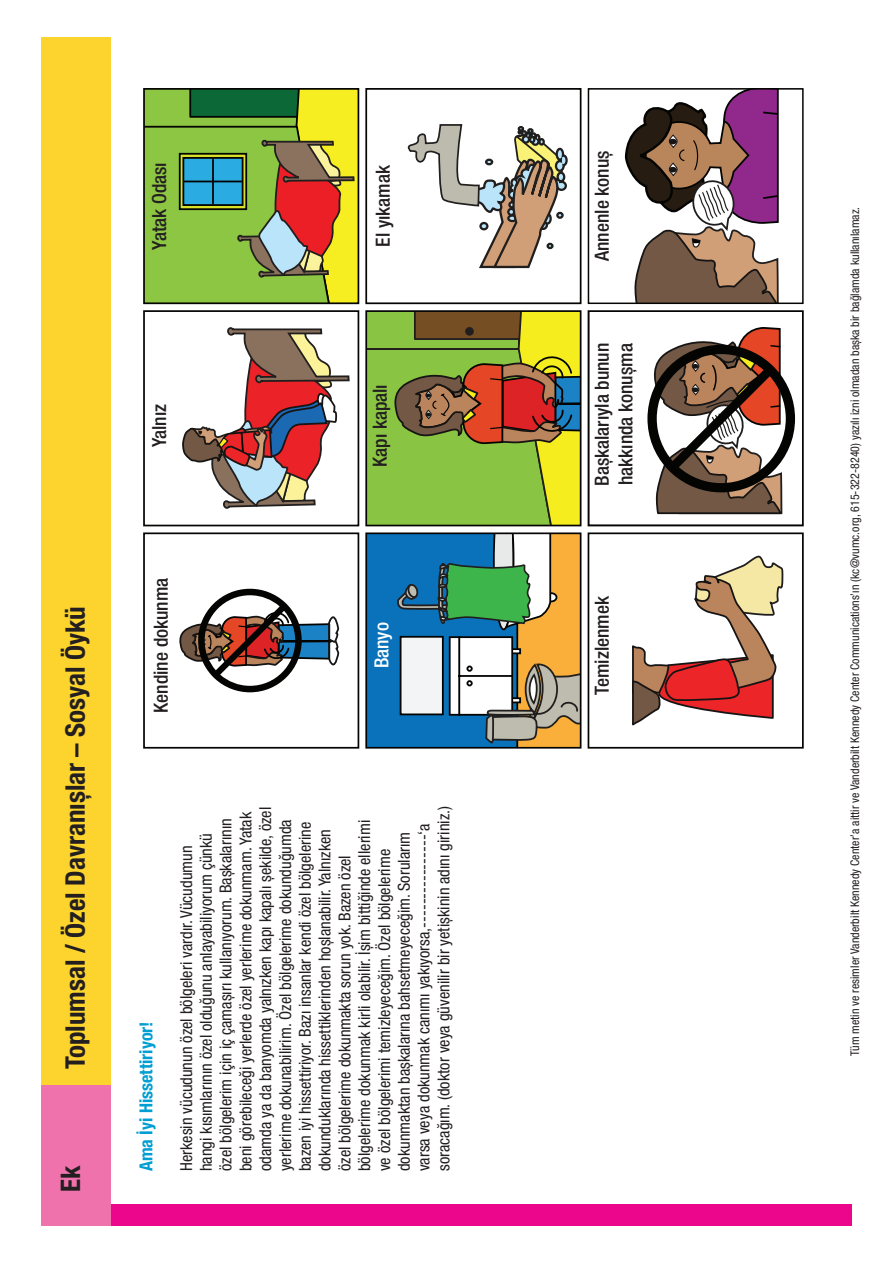
<style>
.page{position:relative;width:893px;height:1263px;background:#fff}
.page>*{position:absolute;margin:0;border:0;box-sizing:border-box;transform-origin:0 0}
.t1{font:700 condensed 27px "Helvetica Neue LT Pro";color:#231f20}
.t2{font:500 condensed 19.5px/23.4px "Helvetica Neue LT Pro";color:#231f20}
.t3{font:500 condensed 19.5px "Helvetica Neue LT Pro";color:#fff}
.t4{font:700 condensed 18px "Helvetica Neue LT Pro";color:#009ed2}
.t5{font:condensed 16.5px/19.8px "Helvetica Neue LT Pro";color:#231f20}
.t6{font:condensed 12px "Helvetica Neue LT Pro";color:#231f20}
</style>
<div class="page">
<div style="left:41px;top:1204px;width:810px;height:21px;background:#ec068c"></div>
<div style="left:41px;top:37px;width:70px;height:1188px;background:#fdd42e"></div>
<div style="left:41px;top:1085px;width:70px;height:140px;background:#f072ac"></div>
<svg style="left:179px;top:588px;width:161px;height:105px"></svg>
<div style="left:143px;top:532px;width:216px;height:217px;border:2px solid #040503"></div>
<div style="left:368px;top:535px;width:27px;height:211px;background:#0972bb"></div>
<svg style="left:395px;top:535px;width:183px;height:211px"></svg>
<div style="left:365px;top:532px;width:216px;height:217px;border:2px solid #040503"></div>
<svg style="left:183px;top:327px;width:167px;height:182px"></svg>
<div style="left:143px;top:310px;width:216px;height:216px;border:2px solid #040503"></div>
<svg style="left:368px;top:313px;width:210px;height:210px;background:#969e39"></svg>
<div style="left:365px;top:310px;width:216px;height:216px;border:2px solid #040503"></div>
<svg style="left:146px;top:91px;width:210px;height:210px;background:#90a847"></svg>
<div style="left:143px;top:88px;width:216px;height:216px;border:2px solid #040503"></div>
<svg style="left:407px;top:124px;width:161px;height:145px"></svg>
<div style="left:365px;top:88px;width:216px;height:216px;border:2px solid #040503"></div>
<svg style="left:632px;top:555px;width:152px;height:171px"></svg>
<div style="left:588px;top:532px;width:216px;height:217px;border:2px solid #040503"></div>
<svg style="left:647px;top:327px;width:148px;height:188px"></svg>
<div style="left:588px;top:310px;width:216px;height:216px;border:2px solid #040503"></div>
<svg style="left:624px;top:91px;width:155px;height:210px"></svg>
<div style="left:588px;top:88px;width:216px;height:216px;border:2px solid #040503"></div>
<p class="t2" style="left:147px;top:250px;width:89px;rotate:-90deg">Yatak Odası</p>
<p class="t2" style="left:371px;top:247px;width:83px;rotate:-90deg">El yıkamak</p>
<p class="t2" style="left:147px;top:447px;width:45px;rotate:-90deg">Yalnız</p>
<p class="t2" style="left:368px;top:467px;width:84px;rotate:-90deg">Kapı kapalı</p>
<h1 class="t1" style="left:59px;top:1069px;width:465px;rotate:-90deg">Toplumsal / Özel Davranışlar – Sosyal Öykü</h1>
<h1 class="t1" style="left:54px;top:1192px;width:28px;rotate:-90deg">Ek</h1>
<p class="t2" style="left:149px;top:713px;width:136px;rotate:-90deg">Kendine dokunma</p>
<p class="t3" style="left:370px;top:668px;width:48px;rotate:-90deg">Banyo</p>
<p class="t4" style="left:135px;top:1171px;width:151px;rotate:-90deg">Ama İyi Hissettiriyor!</p>
<p class="t5" style="left:176px;top:1171px;width:367px;rotate:-90deg">Herkesin vücudunun özel bölgeleri vardır. Vücudumun<br>hangi kısımlarının özel olduğunu anlayabiliyorum çünkü özel bölgelerim için iç çamaşırı kullanıyorum. Başkalarının beni görebileceği yerlerde özel yerlerime dokunmam. Yatak odamda ya da banyomda yalnızken kapı kapalı şekilde, özel yerlerime dokunabilirim. Özel bölgelerime dokunduğumda bazen iyi hissettiriyor. Bazı insanlar kendi özel bölgelerine dokunduklarında hissettiklerinden hoşlanabilir. Yalnızken özel bölgelerime dokunmakta sorun yok. Bazen özel bölgelerime dokunmak kirli olabilir. İşim bittiğinde ellerimi ve özel bölgelerimi temizleyeceğim. Özel bölgelerime dokunmaktan başkalarına bahsetmeyeceğim. Sorularım varsa veya dokunmak canımı yakıyorsa,----------------‘a soracağım. (doktor veya güvenilir bir yetişkinin adını giriniz.)</p>
<p class="t2" style="left:590px;top:261px;width:112px;rotate:-90deg">Annenle konuş</p>
<p class="t2" style="left:590px;top:486px;width:144px;rotate:-90deg">Başkalarıyla bunun hakkında konuşma</p>
<p class="t2" style="left:590px;top:694px;width:100px;rotate:-90deg">Temizlenmek</p>
<p class="t6" style="left:848px;top:1056px;width:850px;rotate:-90deg">Tüm metin ve resimler Vanderbilt Kennedy Center’a aittir ve Vanderbilt Kennedy Center Communications’ın (kc@vumc.org, 615-322-8240) yazılı izni olmadan başka bir bağlamda kullanılamaz.</p>
</div>
